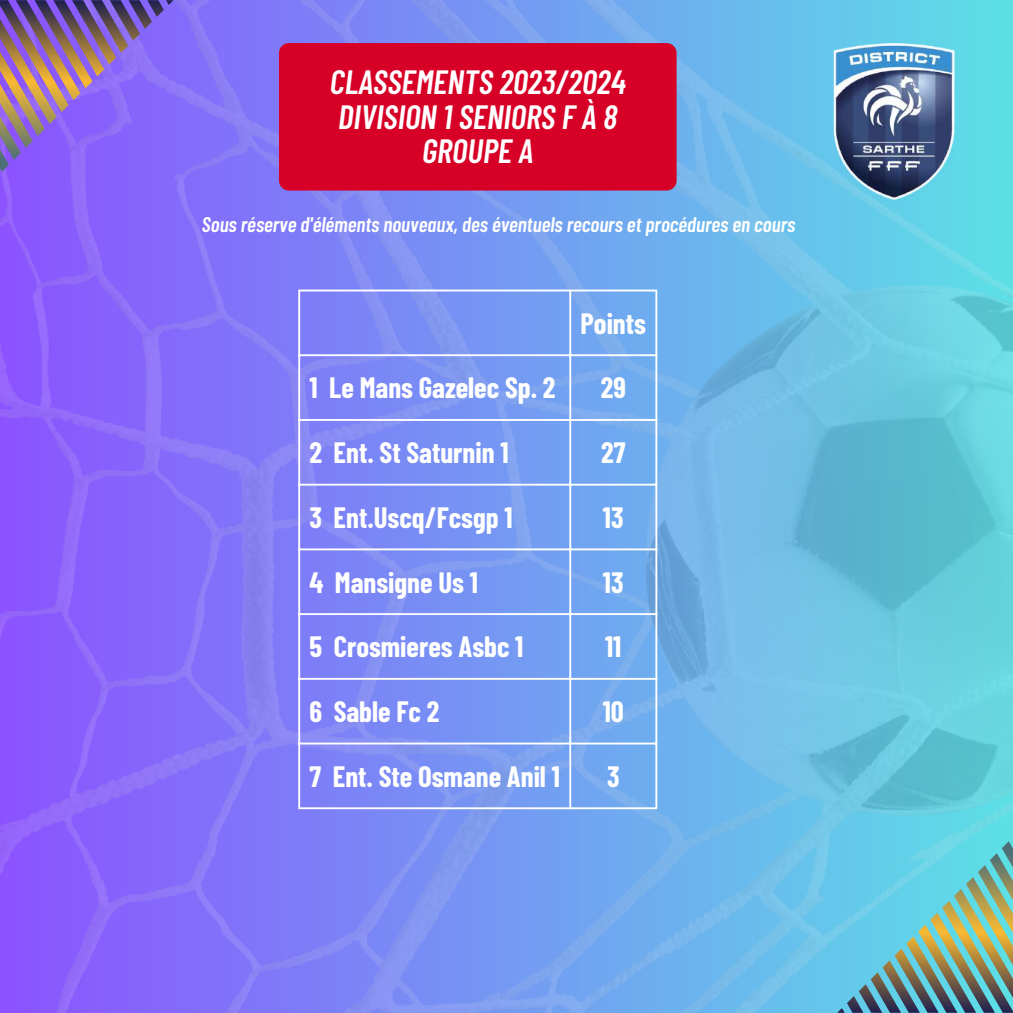
<style>
.page{position:relative;width:1013px;height:1013px;background:#fff}
.page>*{position:absolute;margin:0;border:0;box-sizing:border-box;transform-origin:0 0}
.t1{font:italic 600 33.62px/34.8px "Barlow Condensed";color:#fff;text-align:center}
.t2{font:700 28.75px "Barlow Condensed";color:#fff}
.t3{font:italic 600 21.12px "Barlow Condensed";color:#fff}
</style>
<div class="page">
<img style="left:0;top:0;width:1012px;height:1012px">
<div style="left:279px;top:43px;width:397px;height:147px;background:#d70026;border-radius:10px"></div>
<svg style="left:0;top:0;width:173px;height:172px;background:#8b68c4"></svg>
<svg style="left:837px;top:841px;width:175px;height:171px;background:#6fb7b9"></svg>
<hr style="left:298px;top:291px;width:2px;height:516px;background:#fff">
<hr style="left:569px;top:291px;width:2px;height:516px;background:#fff">
<hr style="left:655px;top:291px;width:2px;height:516px;background:#fff">
<hr style="left:298px;top:289px;width:359px;height:2px;background:#fff">
<hr style="left:298px;top:354px;width:359px;height:2px;background:#fff">
<hr style="left:298px;top:419px;width:359px;height:2px;background:#fff">
<hr style="left:298px;top:484px;width:359px;height:1px;background:#fff">
<hr style="left:298px;top:548px;width:359px;height:2px;background:#fff">
<hr style="left:298px;top:613px;width:359px;height:2px;background:#fff">
<hr style="left:298px;top:678px;width:359px;height:1px;background:#fff">
<hr style="left:298px;top:742px;width:359px;height:2px;background:#fff">
<hr style="left:298px;top:807px;width:359px;height:2px;background:#fff">
<img style="left:819px;top:43px;width:139px;height:160px">
<p class="t1" style="left:330px;top:63px;width:297px">CLASSEMENTS 2023/2024<br>DIVISION 1 SENIORS F À 8<br>GROUPE A</p>
<p class="t3" style="left:202px;top:211px;width:595px">Sous réserve d'éléments nouveaux, des éventuels recours et procédures en cours</p>
<p class="t2" style="left:580px;top:305px;width:67px">Points</p>
<p class="t2" style="left:309px;top:369px;width:247px">1 Le Mans Gazelec Sp. 2</p>
<p class="t2" style="left:600px;top:369px;width:27px">29</p>
<p class="t2" style="left:309px;top:434px;width:200px">2 Ent. St Saturnin 1</p>
<p class="t2" style="left:601px;top:434px;width:26px">27</p>
<p class="t2" style="left:309px;top:499px;width:205px">3 Ent.Uscq/Fcsgp 1</p>
<p class="t2" style="left:603px;top:499px;width:22px">13</p>
<p class="t2" style="left:309px;top:564px;width:170px">4 Mansigne Us 1</p>
<p class="t2" style="left:603px;top:564px;width:22px">13</p>
<p class="t2" style="left:309px;top:628px;width:215px">5 Crosmieres Asbc 1</p>
<p class="t2" style="left:605px;top:628px;width:18px">11</p>
<p class="t2" style="left:309px;top:693px;width:131px">6 Sable Fc 2</p>
<p class="t2" style="left:602px;top:693px;width:23px">10</p>
<p class="t2" style="left:309px;top:758px;width:252px">7 Ent. Ste Osmane Anil 1</p>
<p class="t2" style="left:607px;top:758px;width:14px">3</p>
</div>
